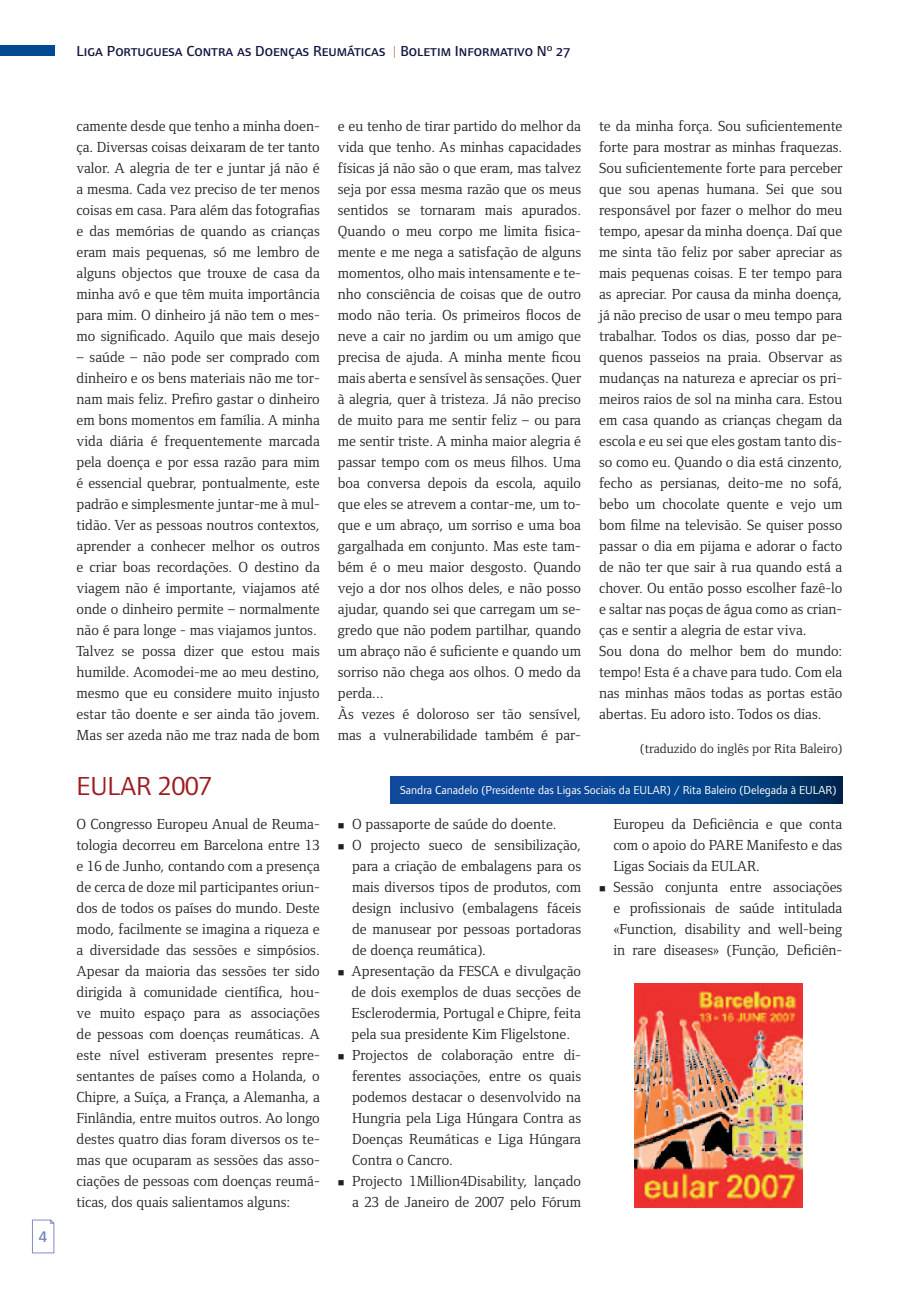
<style>
.page{position:relative;width:919px;height:1289px;background:#fff}
.page>*{position:absolute;margin:0;border:0;box-sizing:border-box;transform-origin:0 0}
.t1{font:27px "Foundry Form Sans";color:#9d1d20}
.t2{font:16.5px "Foundry Form Sans Medium OSF";color:#6e7cbb}
.t3{font:15px/21px "Foundry Form Serif";color:#231f20;text-align:justify}
.t4{font:15px "Foundry Form Sans Medium SC";color:#131541}
.t5{font:13.5px "Foundry Form Serif";color:#231f20}
.t6{font:12px "Foundry Form Sans";color:#fff}
.s1{font-family:"Foundry Form Sans Book OSF";color:#c5836e}
</style>
<div class="page">
<svg style="left:32px;top:1219px;width:22px;height:34px"></svg>
<div style="left:0;top:45px;width:54px;height:11px;background:#014990"></div>
<img style="left:634px;top:983px;width:168px;height:224px">
<svg style="left:390px;top:776px;width:452px;height:27px;background:#07438d"></svg>
<p class="t2" style="left:39px;top:1228px;width:10px">4</p>
<p class="t4" style="left:77px;top:42px;width:495px">Liga Portuguesa Contra as Doenças Reumáticas <span class="s1">|</span> Boletim Informativo Nº 27</p>
<p class="t3" style="left:77px;top:117px;width:245px">camente desde que tenho a minha doen&shy;ça. Diversas coisas deixaram de ter tanto valor. A alegria de ter e juntar já não é a mesma. Cada vez preciso de ter menos coisas em casa. Para além das fotografias e das memórias de quando as crianças eram mais pequenas, só me lembro de alguns objectos que trouxe de casa da minha avó e que têm muita importância para mim. O dinheiro já não tem o mes&shy;mo significado. Aquilo que mais desejo</p>
<p class="t3" style="left:77px;top:348px;width:245px;text-align:left">– saúde – não pode ser comprado com dinheiro e os bens materiais não me tor&shy;nam mais feliz. Prefiro gastar o dinheiro em bons momentos em família. A minha vida diária é frequentemente marcada pela doença e por essa razão para mim é essencial quebrar, pontualmente, este padrão e simplesmente juntar-me à mul&shy;tidão. Ver as pessoas noutros contextos, aprender a conhecer melhor os outros e criar boas recordações. O destino da viagem não é importante, viajamos até onde o dinheiro permite – normalmente não é para longe - mas viajamos juntos.<br>Talvez se possa dizer que estou mais humilde. Acomodei-me ao meu destino, mesmo que eu considere muito injusto estar tão doente e ser ainda tão jovem.<br>Mas ser azeda não me traz nada de bom</p>
<h1 class="t1" style="left:77px;top:776px;width:137px">EULAR 2007</h1>
<p class="t3" style="left:338px;top:117px;width:245px;text-align:left">e eu tenho de tirar partido do melhor da vida que tenho. As minhas capacidades físicas já não são o que eram, mas talvez seja por essa mesma razão que os meus sentidos se tornaram mais apurados.<br>Quando o meu corpo me limita fisica&shy;mente e me nega a satisfação de alguns momentos, olho mais intensamente e te&shy;nho consciência de coisas que de outro modo não teria. Os primeiros flocos de neve a cair no jardim ou um amigo que precisa de ajuda. A minha mente ficou mais aberta e sensível às sensações. Quer à alegria, quer à tristeza. Já não preciso de muito para me sentir feliz – ou para me sentir triste. A minha maior alegria é passar tempo com os meus filhos. Uma boa conversa depois da escola, aquilo que eles se atrevem a contar-me, um to&shy;que e um abraço, um sorriso e uma boa gargalhada em conjunto. Mas este tam&shy;bém é o meu maior desgosto. Quando vejo a dor nos olhos deles, e não posso ajudar, quando sei que carregam um se&shy;gredo que não podem partilhar, quando um abraço não é suficiente e quando um sorriso não chega aos olhos. O medo da perda...<br>Às vezes é doloroso ser tão sensível, mas a vulnerabilidade também é par-</p>
<p class="t3" style="left:599px;top:117px;width:245px;text-align:left">te da minha força. Sou suficientemente forte para mostrar as minhas fraquezas.<br>Sou suficientemente forte para perceber que sou apenas humana. Sei que sou responsável por fazer o melhor do meu tempo, apesar da minha doença. Daí que me sinta tão feliz por saber apreciar as mais pequenas coisas. E ter tempo para as apreciar. Por causa da minha doença, já não preciso de usar o meu tempo para trabalhar. Todos os dias, posso dar pe&shy;quenos passeios na praia. Observar as mudanças na natureza e apreciar os pri&shy;meiros raios de sol na minha cara. Estou em casa quando as crianças chegam da escola e eu sei que eles gostam tanto dis&shy;so como eu. Quando o dia está cinzento, fecho as persianas, deito-me no sofá, bebo um chocolate quente e vejo um bom filme na televisão. Se quiser posso passar o dia em pijama e adorar o facto de não ter que sair à rua quando está a chover. Ou então posso escolher fazê-lo e saltar nas poças de água como as crian&shy;ças e sentir a alegria de estar viva.<br>Sou dona do melhor bem do mundo: tempo! Esta é a chave para tudo. Com ela nas minhas mãos todas as portas estão abertas. Eu adoro isto. Todos os dias.</p>
<p class="t5" style="left:640px;top:743px;width:204px">(traduzido do inglês por Rita Baleiro)</p>
<p class="t6" style="left:400px;top:786px;width:437px">Sandra Canadelo (Presidente das Ligas Sociais da EULAR) / Rita Baleiro (Delegada à EULAR)</p>
<p class="t3" style="left:77px;top:814px;width:245px">O Congresso Europeu Anual de Reuma&shy;tologia decorreu em Barcelona entre 13 e 16 de Junho, contando com a presença de cerca de doze mil participantes oriun&shy;dos de todos os países do mundo. Deste modo, facilmente se imagina a riqueza e a diversidade das sessões e simpósios.<br>Apesar da maioria das sessões ter sido dirigida à comunidade científica, hou&shy;ve muito espaço para as associações de pessoas com doenças reumáticas. A este nível estiveram presentes repre&shy;sentantes de países como a Holanda, o Chipre, a Suíça, a França, a Alemanha, a Finlândia, entre muitos outros. Ao longo destes quatro dias foram diversos os te&shy;mas que ocuparam as sessões das asso&shy;ciações de pessoas com doenças reumá&shy;ticas, dos quais salientamos alguns:</p>
<p class="t3" style="left:338px;top:814px;width:220px">▲ O passaporte de saúde do doente.</p>
<p class="t3" style="left:352px;top:835px;width:230px;text-indent:-14px">▲ O projecto sueco de sensibilização, para a criação de embalagens para os mais diversos tipos de produtos, com design inclusivo (embalagens fáceis de manusear por pessoas portadoras de doença reumática).</p>
<p class="t3" style="left:351px;top:961px;width:231px;text-indent:-14px">▲ Apresentação da FESCA e divulgação de dois exemplos de duas secções de Esclerodermia, Portugal e Chipre, feita pela sua presidente Kim Fligelstone.</p>
<p class="t3" style="left:352px;top:1045px;width:230px;text-indent:-14px">▲ Projectos de colaboração entre di&shy;ferentes associações, entre os quais podemos destacar o desenvolvido na Hungria pela Liga Húngara Contra as Doenças Reumáticas e Liga Húngara Contra o Cancro.</p>
<p class="t3" style="left:338px;top:1171px;width:245px;text-align:right">▲ Projecto 1Million4Disability, lançado a 23 de Janeiro de 2007 pelo Fórum</p>
<p class="t3" style="left:613px;top:814px;width:230px">Europeu da Deficiência e que conta com o apoio do PARE Manifesto e das Ligas Sociais da EULAR.</p>
<p class="t3" style="left:613px;top:877px;width:230px;text-indent:-14px">▲ Sessão conjunta entre associações e profissionais de saúde intitulada «Function, disability and well-being in rare diseases» (Função, Deficiên-</p>
</div>
